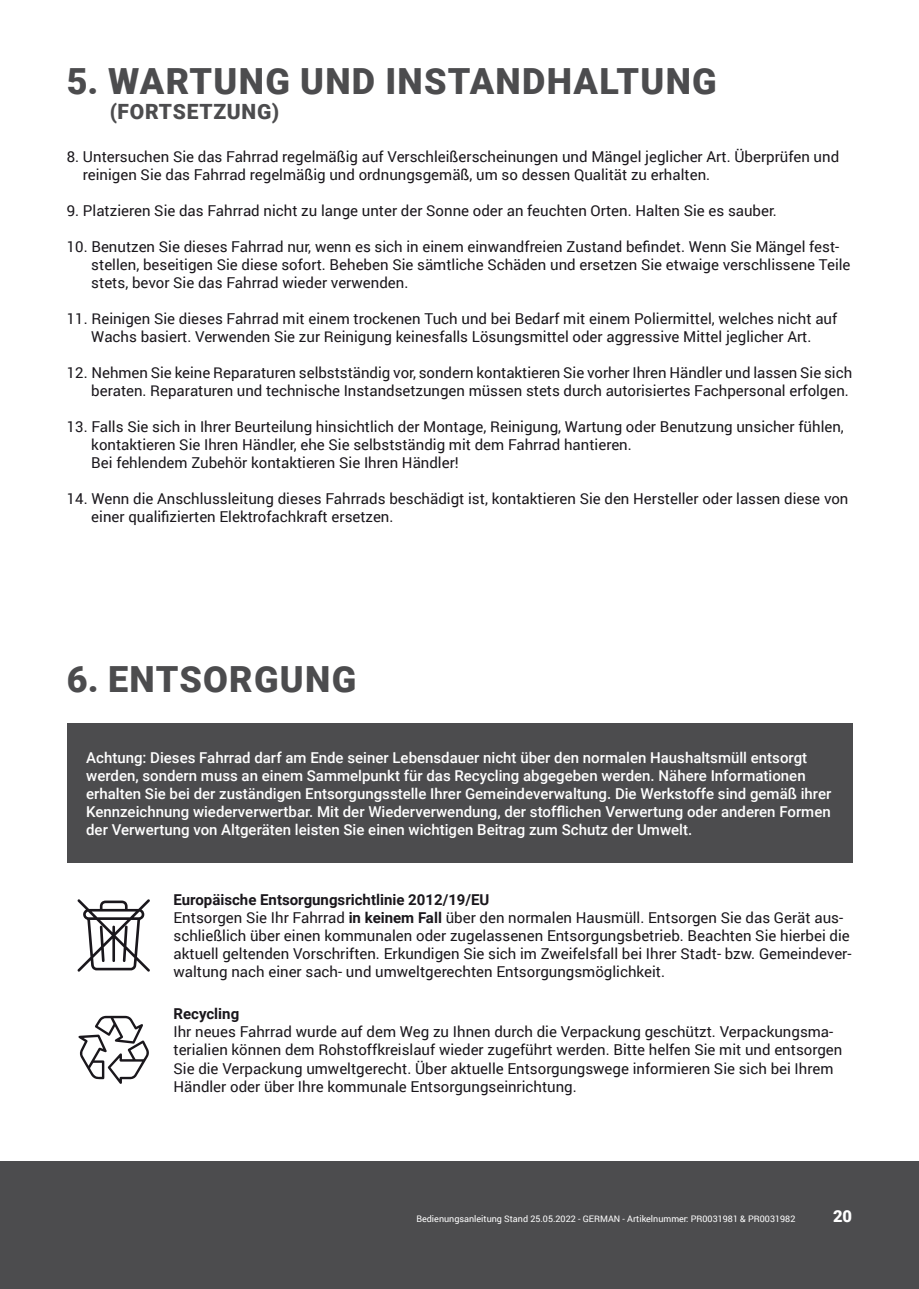
<style>
.page{position:relative;width:919px;height:1289px;background:#fff}
.page>*{position:absolute;margin:0;border:0;box-sizing:border-box;transform-origin:0 0}
.t1{font:900 36px "Roboto";letter-spacing:.035em;color:#4c4c4e}
.t2{font:900 21px "Roboto";letter-spacing:.035em;color:#4c4c4e}
.t3{font:900 16.5px "Roboto";color:#fff}
.t4{font:15px/18px "Roboto";color:#1a171c}
.t5{font:500 15px/18px "Roboto";color:#fff}
.t6{font:700 15px "Roboto";color:#1a171c}
.t7{font:9px "Roboto";color:#fff}
.s1{font-weight:700}
</style>
<div class="page">
<div style="left:0;top:1161px;width:918px;height:127px;background:#4c4c4e"></div>
<svg style="left:78px;top:1015px;width:71px;height:69px"></svg>
<svg style="left:77px;top:899px;width:73px;height:72px"></svg>
<div style="left:67px;top:723px;width:785px;height:139px;background:#4c4c4e"></div>
<h1 class="t1" style="left:67px;top:56px;width:651px">5. WARTUNG UND INSTANDHALTUNG</h1>
<h2 class="t2" style="left:110px;top:97px;width:171px">(FORTSETZUNG)</h2>
<p class="t4" style="left:83px;top:147px;width:757px;text-indent:-16px">8. Untersuchen Sie das Fahrrad regelmäßig auf Verschleißerscheinungen und Mängel jeglicher Art. Überprüfen und reinigen Sie das Fahrrad regelmäßig und ordnungsgemäß, um so dessen Qualität zu erhalten.</p>
<p class="t4" style="left:67px;top:201px;width:711px">9. Platzieren Sie das Fahrrad nicht zu lange unter der Sonne oder an feuchten Orten. Halten Sie es sauber.</p>
<p class="t4" style="left:91px;top:237px;width:760px;text-indent:-25px">10. Benutzen Sie dieses Fahrrad nur, wenn es sich in einem einwandfreien Zustand befindet. Wenn Sie Mängel fest&shy;stellen, beseitigen Sie diese sofort. Beheben Sie sämtliche Schäden und ersetzen Sie etwaige verschlissene Teile stets, bevor Sie das Fahrrad wieder verwenden.</p>
<p class="t4" style="left:67px;top:309px;width:772px;text-align:center">11. Reinigen Sie dieses Fahrrad mit einem trockenen Tuch und bei Bedarf mit einem Poliermittel, welches nicht auf<br>Wachs basiert. Verwenden Sie zur Reinigung keinesfalls Lösungsmittel oder aggressive Mittel jeglicher Art.</p>
<p class="t4" style="left:67px;top:363px;width:786px;text-align:right">12. Nehmen Sie keine Reparaturen selbstständig vor, sondern kontaktieren Sie vorher Ihren Händler und lassen Sie sich beraten. Reparaturen und technische Instandsetzungen müssen stets durch autorisiertes Fachpersonal erfolgen.</p>
<p class="t4" style="left:91px;top:417px;width:754px;text-indent:-25px">13. Falls Sie sich in Ihrer Beurteilung hinsichtlich der Montage, Reinigung, Wartung oder Benutzung unsicher fühlen, kontaktieren Sie Ihren Händler, ehe Sie selbstständig mit dem Fahrrad hantieren.<br>Bei fehlendem Zubehör kontaktieren Sie Ihren Händler!</p>
<p class="t4" style="left:91px;top:489px;width:758px;text-indent:-25px">14. Wenn die Anschlussleitung dieses Fahrrads beschädigt ist, kontaktieren Sie den Hersteller oder lassen diese von einer qualifizierten Elektrofachkraft ersetzen.</p>
<h1 class="t1" style="left:67px;top:654px;width:291px">6. ENTSORGUNG</h1>
<p class="t5" style="left:86px;top:747px;width:746px">Achtung: Dieses Fahrrad darf am Ende seiner Lebensdauer nicht über den normalen Haushaltsmüll entsorgt werden, sondern muss an einem Sammelpunkt für das Recycling abgegeben werden. Nähere Informationen erhalten Sie bei der zuständigen Entsorgungsstelle Ihrer Gemeindeverwaltung. Die Werkstoffe sind gemäß ihrer Kennzeichnung wiederverwertbar. Mit der Wiederverwendung, der stofflichen Verwertung oder anderen Formen der Verwertung von Altgeräten leisten Sie einen wichtigen Beitrag zum Schutz der Umwelt.</p>
<p class="t4" style="left:173px;top:890px;width:679px"><span class="s1">Europäische Entsorgungsrichtlinie 2012/19/EU<br></span>Entsorgen Sie Ihr Fahrrad <span class="s1">in keinem Fall</span> über den normalen Hausmüll. Entsorgen Sie das Gerät aus&shy;schließlich über einen kommunalen oder zugelassenen Entsorgungsbetrieb. Beachten Sie hierbei die aktuell geltenden Vorschriften. Erkundigen Sie sich im Zweifelsfall bei Ihrer Stadt- bzw. Gemeindever&shy;waltung nach einer sach- und umweltgerechten Entsorgungsmöglichkeit.</p>
<p class="t6" style="left:173px;top:1003px;width:67px">Recycling</p>
<p class="t4" style="left:173px;top:1022px;width:670px">Ihr neues Fahrrad wurde auf dem Weg zu Ihnen durch die Verpackung geschützt. Verpackungsma&shy;terialien können dem Rohstoffkreislauf wieder zugeführt werden. Bitte helfen Sie mit und entsorgen Sie die Verpackung umweltgerecht. Über aktuelle Entsorgungswege informieren Sie sich bei Ihrem Händler oder über Ihre kommunale Entsorgungseinrichtung.</p>
<p class="t7" style="left:416px;top:1212px;width:380px">Bedienungsanleitung Stand 25.05.2022 - GERMAN - Artikelnummer: PR0031981 &amp; PR0031982</p>
<p class="t3" style="left:833px;top:1204px;width:21px">20</p>
</div>
